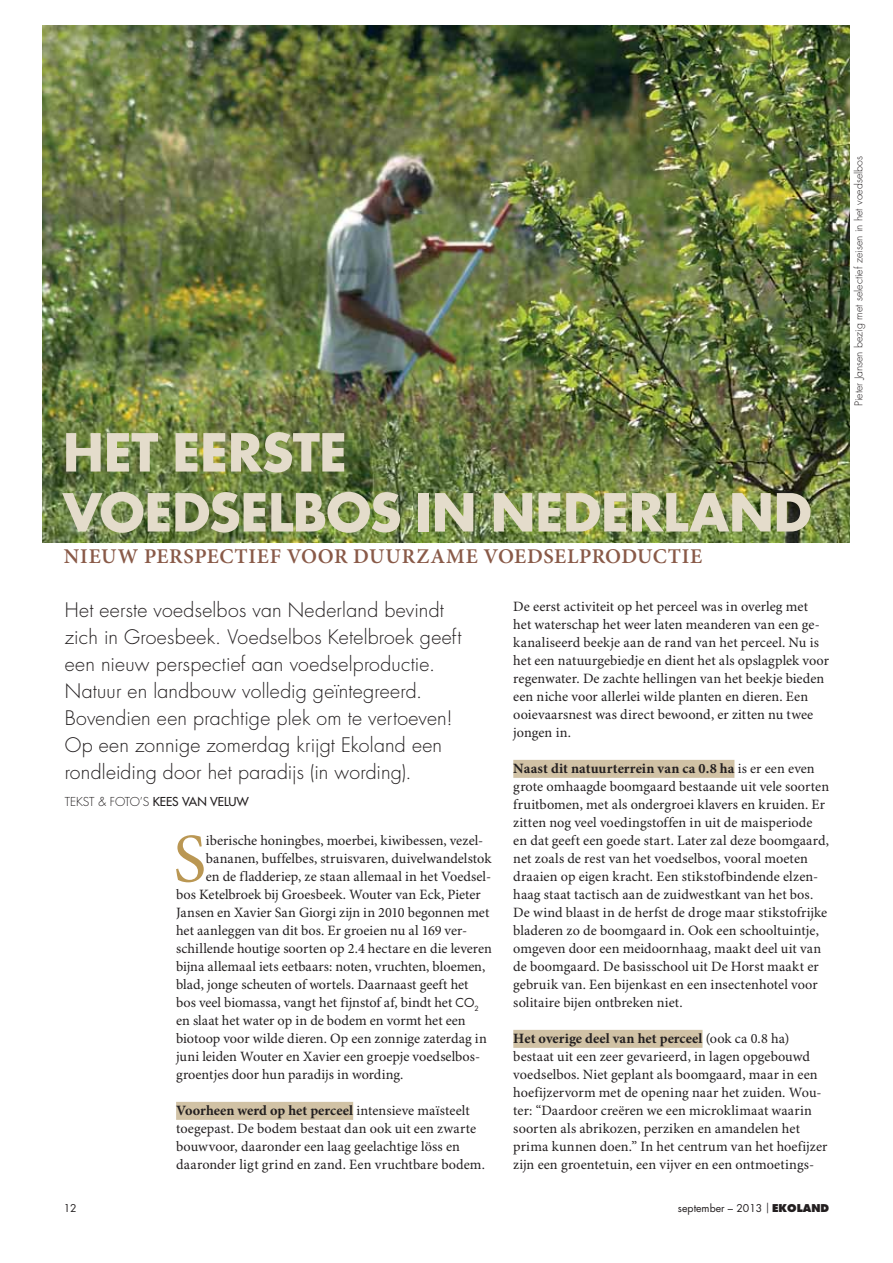
<style>
.page{position:relative;width:893px;height:1263px;background:#fff}
.page>*{position:absolute;margin:0;border:0;box-sizing:border-box;transform-origin:0 0}
.t1{font:700 51px/60px "Futura Std";letter-spacing:-.005em;color:#e4dccb}
.t2{font:600 21px "Minion Pro";letter-spacing:.035em;color:#895a48}
.t3{font:300 19.5px/27px "Futura Std";letter-spacing:.015em;color:#231f20}
.t4{font:14.25px/18px "Minion Pro";letter-spacing:.005em;color:#231f20}
.t5{font:300 12px "Futura Std";letter-spacing:-.01em;color:#231f20}
.t6{font:300 10.5px "Futura Std";color:#231f20}
.t7{font:10.5px "Futura Std";color:#231f20}
.s1{font-weight:500}
.s2{font-family:"Futura Std";font-size:12px}
.s3{font-weight:700}
.s4{font-weight:800}
</style>
<div class="page">
<img style="left:42px;top:26px;width:807px;height:517px">
<div style="left:176px;top:1102px;width:177px;height:18px;background:#d1c2a5"></div>
<svg style="left:176px;top:835px;width:28px;height:47px"></svg>
<div style="left:513px;top:760px;width:221px;height:18px;background:#d1c2a5"></div>
<div style="left:513px;top:1030px;width:189px;height:18px;background:#d1c2a5"></div>
<h1 class="t1" style="left:63px;top:424px;width:750px">HET EERSTE<br>VOEDSELBOS IN NEDERLAND</h1>
<h2 class="t2" style="left:64px;top:543px;width:640px">NIEUW PERSPECTIEF VOOR DUURZAME VOEDSELPRODUCTIE</h2>
<p class="t3" style="left:65px;top:598px;width:398px">Het eerste voedselbos van Nederland bevindt zich in Groesbeek. Voedselbos Ketelbroek geeft een nieuw perspectief aan voedselproductie.<br>Natuur en landbouw volledig geïntegreerd.<br>Bovendien een prachtige plek om te vertoeven!<br>Op een zonnige zomerdag krijgt Ekoland een rondleiding door het paradijs (in wording).</p>
<p class="t5" style="left:65px;top:796px;width:186px">TEKST &amp; FOTO’S <span class="s1">KEES VAN VELUW</span></p>
<p class="t4" style="left:206px;top:833px;width:279px">iberische honingbes, moerbei, kiwibessen, vezel-</p>
<p class="t4" style="left:206px;top:851px;width:287px">bananen, buffelbes, struisvaren, duivelwandelstok</p>
<p class="t4" style="left:206px;top:869px;width:287px">en de fladderiep, ze staan allemaal in het Voedsel-</p>
<p class="t4" style="left:176px;top:887px;width:306px">bos Ketelbroek bij Groesbeek. Wouter van Eck, Pieter</p>
<p class="t4" style="left:176px;top:905px;width:315px">Jansen en Xavier San Giorgi zijn in 2010 begonnen met</p>
<p class="t4" style="left:176px;top:923px;width:293px">het aanleggen van dit bos. Er groeien nu al 169 ver-</p>
<p class="t4" style="left:176px;top:941px;width:317px">schillende houtige soorten op 2.4 hectare en die leveren</p>
<p class="t4" style="left:176px;top:959px;width:311px">bijna allemaal iets eetbaars: noten, vruchten, bloemen,</p>
<p class="t4" style="left:176px;top:977px;width:294px">blad, jonge scheuten of wortels. Daarnaast geeft het</p>
<p class="t4" style="left:176px;top:995px;width:304px">bos veel biomassa, vangt het fijnstof af, bindt het <span class="s2">CO</span><sub>2</sub></p>
<p class="t4" style="left:176px;top:1013px;width:291px">en slaat het water op in de bodem en vormt het een</p>
<p class="t4" style="left:176px;top:1031px;width:312px">biotoop voor wilde dieren. Op een zonnige zaterdag in</p>
<p class="t4" style="left:176px;top:1049px;width:305px">juni leiden Wouter en Xavier een groepje voedselbos-</p>
<p class="t4" style="left:176px;top:1067px;width:229px">groentjes door hun paradijs in wording.</p>
<p class="t4" style="left:176px;top:1103px;width:310px"><span class="s3">Voorheen werd op het perceel</span> intensieve maïsteelt toegepast. De bodem bestaat dan ook uit een zwarte bouwvoor, daaronder een laag geelachtige löss en daaronder ligt grind en zand. Een vruchtbare bodem.</p>
<p class="t4" style="left:513px;top:599px;width:317px">De eerst activiteit op het perceel was in overleg met het waterschap het weer laten meanderen van een ge&shy;kanaliseerd beekje aan de rand van het perceel. Nu is het een natuurgebiedje en dient het als opslagplek voor regenwater. De zachte hellingen van het beekje bieden een niche voor allerlei wilde planten en dieren. Een ooievaarsnest was direct bewoond, er zitten nu twee jongen in.</p>
<p class="t4" style="left:513px;top:761px;width:317px"><span class="s3">Naast dit natuurterrein van ca 0.8 ha</span> is er een even grote omhaagde boomgaard bestaande uit vele soorten fruitbomen, met als ondergroei klavers en kruiden. Er zitten nog veel voedingstoffen in uit de maisperiode en dat geeft een goede start. Later zal deze boomgaard, net zoals de rest van het voedselbos, vooral moeten draaien op eigen kracht. Een stikstofbindende elzen&shy;haag staat tactisch aan de zuidwestkant van het bos.<br>De wind blaast in de herfst de droge maar stikstofrijke bladeren zo de boomgaard in. Ook een schooltuintje, omgeven door een meidoornhaag, maakt deel uit van de boomgaard. De basisschool uit De Horst maakt er gebruik van. Een bijenkast en een insectenhotel voor solitaire bijen ontbreken niet.</p>
<p class="t4" style="left:513px;top:1031px;width:316px"><span class="s3">Het overige deel van het perceel</span> (ook ca 0.8 ha) bestaat uit een zeer gevarieerd, in lagen opgebouwd voedselbos. Niet geplant als boomgaard, maar in een hoefijzervorm met de opening naar het zuiden. Wou&shy;ter: “Daardoor creëren we een microklimaat waarin soorten als abrikozen, perziken en amandelen het prima kunnen doen.” In het centrum van het hoefijzer zijn een groentetuin, een vijver en een ontmoetings-</p>
<p class="t7" style="left:64px;top:1203px;width:14px">12</p>
<p class="t7" style="left:678px;top:1203px;width:153px">september – 2013 <span class="s1">|</span> <span class="s4">EKOLAND</span></p>
<p class="t6" style="left:853px;top:406px;width:251px;rotate:-90deg">Pieter Jansen bezig met selectief zeisen in het voedselbos</p>
</div>
